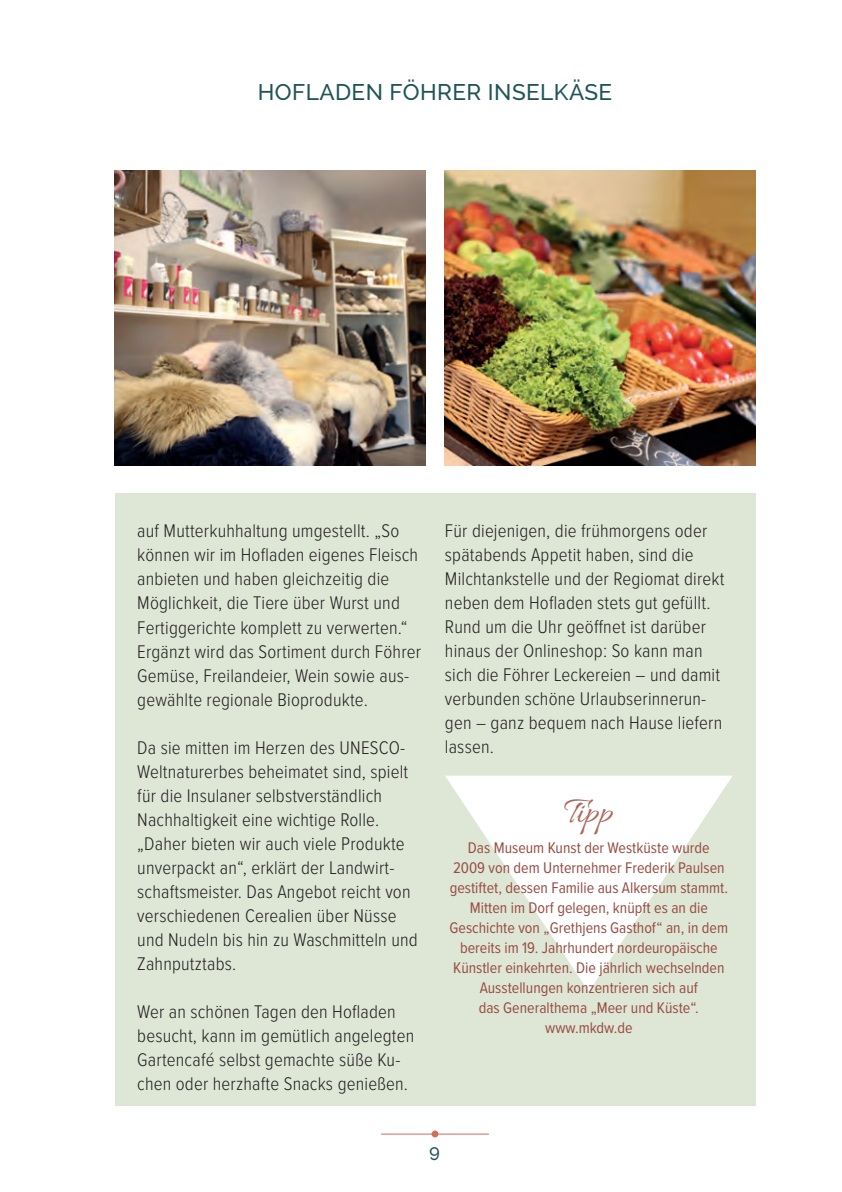
<style>
.page{position:relative;width:842px;height:1192px;background:#fff}
.page>*{position:absolute;margin:0;border:0;box-sizing:border-box;transform-origin:0 0}
.t1{font:38px "Allura";color:#a9685c}
.t2{font:500 22.4px "Raleway";letter-spacing:.02em;color:#1f5456}
.t3{font:300 19px/24px "Proxima Nova Cond";letter-spacing:.01em;color:#231f20}
.t4{font:500 18px "Raleway";color:#1f5456}
.t5{font:16px/20px "Proxima Nova Cond";color:#984d42;text-align:center}
</style>
<div class="page">
<hr style="left:381px;top:1133px;width:108px;height:1px;background:#d26d5e">
<div style="left:431px;top:1130px;width:7px;height:7px;background:#d26d5e;border-radius:50%"></div>
<div style="left:115px;top:493px;width:640px;height:612px;background:#dee6d6"></div>
<img style="left:115px;top:170px;width:310px;height:295px">
<img style="left:445px;top:170px;width:310px;height:295px">
<svg style="left:445px;top:775px;width:287px;height:216px"></svg>
<p class="t2" style="left:258px;top:79px;width:356px">HOFLADEN FÖHRER INSELKÄSE</p>
<p class="t3" style="left:137px;top:518px;width:285px">auf Mutterkuhhaltung umgestellt. „So können wir im Hofladen eigenes Fleisch anbieten und haben gleichzeitig die Möglichkeit, die Tiere über Wurst und Fertiggerichte komplett zu verwerten.“ Ergänzt wird das Sortiment durch Föhrer Gemüse, Freilandeier, Wein sowie aus&shy;gewählte regionale Bioprodukte.</p>
<p class="t3" style="left:137px;top:734px;width:282px">Da sie mitten im Herzen des UNESCO-Weltnaturerbes beheimatet sind, spielt für die Insulaner selbstverständlich Nachhaltigkeit eine wichtige Rolle. „Daher bieten wir auch viele Produkte unverpackt an“, erklärt der Landwirt&shy;schaftsmeister. Das Angebot reicht von verschiedenen Cerealien über Nüsse und Nudeln bis hin zu Waschmitteln und Zahnputztabs.</p>
<p class="t3" style="left:137px;top:998px;width:278px">Wer an schönen Tagen den Hofladen besucht, kann im gemütlich angelegten Gartencafé selbst gemachte süße Ku&shy;chen oder herzhafte Snacks genießen.</p>
<p class="t3" style="left:445px;top:518px;width:281px">Für diejenigen, die frühmorgens oder spätabends Appetit haben, sind die Milchtankstelle und der Regiomat direkt neben dem Hofladen stets gut gefüllt.<br>Rund um die Uhr geöffnet ist darüber hinaus der Onlineshop: So kann man sich die Föhrer Leckereien – und damit verbunden schöne Urlaubserinnerun&shy;gen – ganz bequem nach Hause liefern lassen.</p>
<h1 class="t1" style="left:564px;top:790px;width:51px">Tipp</h1>
<p class="t5" style="left:449px;top:836px;width:280px">Das Museum Kunst der Westküste wurde<br>2009 von dem Unternehmer Frederik Paulsen gestiftet, dessen Familie aus Alkersum stammt.<br>Mitten im Dorf gelegen, knüpft es an die Geschichte von „Grethjens Gasthof“ an, in dem bereits im 19. Jahrhundert nordeuropäische Künstler einkehrten. Die jährlich wechselnden Ausstellungen konzentrieren sich auf<br>das Generalthema „Meer und Küste“. www.mkdw.de</p>
<p class="t4" style="left:429px;top:1143px;width:12px">9</p>
</div>
